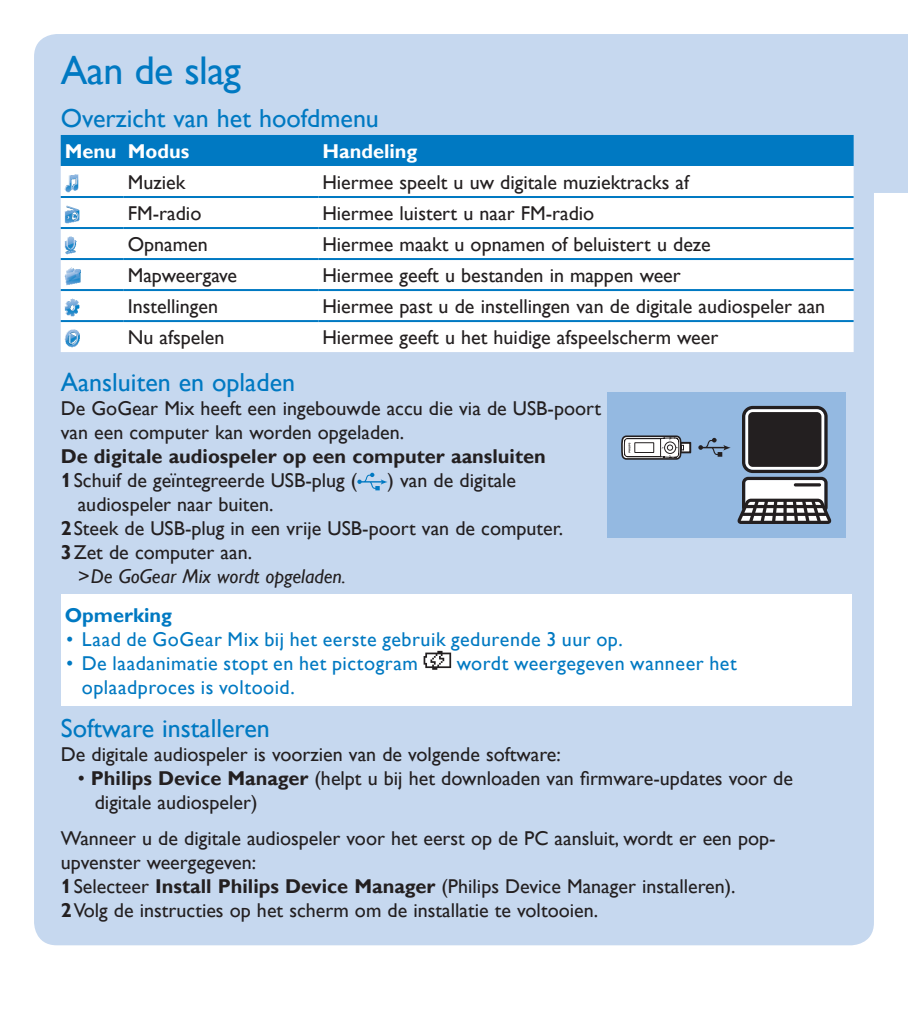
<style>
.page{position:relative;width:908px;height:1021px;background:#fff}
.page>*{position:absolute;margin:0;border:0;box-sizing:border-box;transform-origin:0 0}
.t1{font:40px "Gill Sans Alt One WGL";letter-spacing:-.015em;color:#0079c2}
.t2{font:26px "Gill Sans Alt One WGL";color:#0079c2}
.t3{font:20px/24px "Gill Sans Alt One WGL";color:#231f20}
.t4{font:20px "Gill Sans Alt One WGL";letter-spacing:.025em;color:#0079c2}
.t5{font:700 20px/24px "Gill Sans Alt One WGL";color:#231f20}
.t6{font:italic 20px "Gill Sans Alt One WGL";color:#231f20}
.t7{font:700 20px "Gill Sans Alt One WGL";color:#fff}
.t8{font:700 20px "Gill Sans Alt One WGL";color:#0079c2}
.s1{font-weight:400}
.s2{font-weight:700}
.s3{font-family:"Gill Sans Alt One WGL Light"}
</style>
<div class="page">
<div style="left:34px;top:34px;width:839px;height:911px;background:#c6d8ef;border-radius:23px"></div>
<svg style="left:61px;top:34px;width:846px;height:159px"></svg>
<div style="left:61px;top:166px;width:792px;height:186px;background:#fff"></div>
<hr style="left:61px;top:227px;width:63px;height:2px;background:#0079c2">
<hr style="left:124px;top:227px;width:194px;height:2px;background:#0079c2">
<hr style="left:318px;top:227px;width:535px;height:2px;background:#0079c2">
<hr style="left:61px;top:258px;width:63px;height:2px;background:#0079c2">
<hr style="left:124px;top:258px;width:194px;height:2px;background:#0079c2">
<hr style="left:318px;top:258px;width:535px;height:2px;background:#0079c2">
<hr style="left:61px;top:289px;width:63px;height:2px;background:#0079c2">
<hr style="left:124px;top:289px;width:194px;height:2px;background:#0079c2">
<hr style="left:318px;top:289px;width:535px;height:2px;background:#0079c2">
<hr style="left:61px;top:320px;width:63px;height:2px;background:#0079c2">
<hr style="left:124px;top:320px;width:194px;height:2px;background:#0079c2">
<hr style="left:318px;top:320px;width:535px;height:2px;background:#0079c2">
<hr style="left:61px;top:196px;width:63px;height:2px;background:#0079c2">
<hr style="left:124px;top:196px;width:194px;height:2px;background:#0079c2">
<hr style="left:318px;top:196px;width:535px;height:2px;background:#0079c2">
<img style="left:65px;top:174px;width:13px;height:18px">
<img style="left:65px;top:205px;width:14px;height:18px">
<img style="left:65px;top:236px;width:11px;height:18px">
<img style="left:65px;top:267px;width:16px;height:18px">
<img style="left:65px;top:298px;width:14px;height:18px">
<img style="left:65px;top:329px;width:15px;height:18px">
<svg style="left:357px;top:472px;width:30px;height:18px"></svg>
<div style="left:61px;top:594px;width:789px;height:111px;background:#fff"></div>
<svg style="left:423px;top:651px;width:28px;height:18px"></svg>
<div style="left:607px;top:392px;width:238px;height:145px;background:#94b9e1"></div>
<svg style="left:737px;top:406px;width:93px;height:118px;background:#686a6f"></svg>
<svg style="left:698px;top:438px;width:32px;height:18px"></svg>
<div style="left:679px;top:442px;width:12px;height:11px;background:#fff;border:2px solid #231f20"></div>
<div style="left:679px;top:442px;width:11px;height:10px;border:1px solid #231f20"></div>
<svg style="left:621px;top:435px;width:63px;height:25px;background:#a6a7aa"></svg>
<h1 class="t1" style="left:61px;top:43px;width:182px">Aan de slag</h1>
<h2 class="t2" style="left:61px;top:100px;width:319px">Overzicht van het hoofdmenu</h2>
<p class="t7" style="left:65px;top:137px;width:126px">Menu Modus</p>
<p class="t7" style="left:322px;top:137px;width:96px">Handeling</p>
<p class="t3" style="left:128px;top:170px;width:59px">Muziek</p>
<p class="t3" style="left:322px;top:170px;width:368px">Hiermee speelt u uw digitale muziektracks af</p>
<p class="t3" style="left:128px;top:201px;width:75px">FM-radio</p>
<p class="t3" style="left:322px;top:201px;width:273px">Hiermee luistert u naar FM-radio</p>
<p class="t3" style="left:128px;top:232px;width:81px">Opnamen</p>
<p class="t3" style="left:322px;top:232px;width:390px">Hiermee maakt u opnamen of beluistert u deze</p>
<p class="t3" style="left:128px;top:263px;width:111px">Mapweergave</p>
<p class="t3" style="left:322px;top:263px;width:360px">Hiermee geeft u bestanden in mappen weer</p>
<p class="t3" style="left:128px;top:294px;width:92px">Instellingen</p>
<p class="t3" style="left:322px;top:294px;width:504px">Hiermee past u de instellingen van de digitale audiospeler aan</p>
<p class="t3" style="left:128px;top:325px;width:98px">Nu afspelen</p>
<p class="t3" style="left:322px;top:325px;width:397px">Hiermee geeft u het huidige afspeelscherm weer</p>
<h2 class="t2" style="left:61px;top:364px;width:236px">Aansluiten en opladen</h2>
<p class="t3" style="left:61px;top:396px;width:541px">De GoGear Mix heeft een ingebouwde accu die via de USB-poort van een computer kan worden opgeladen.</p>
<p class="t5" style="left:61px;top:444px;width:486px">De digitale audiospeler op een computer aansluiten<br>1<span class="s1">Schuif de geïntegreerde USB-plug (</span></p>
<p class="t3" style="left:387px;top:468px;width:130px">) van de digitale</p>
<p class="t3" style="left:78px;top:492px;width:197px">audiospeler naar buiten.</p>
<p class="t3" style="left:61px;top:516px;width:503px"><span class="s2">2</span>Steek de USB-plug in een vrije USB-poort van de computer.</p>
<p class="t3" style="left:61px;top:540px;width:193px"><span class="s2">3</span>Zet de computer aan.</p>
<p class="t6" style="left:78px;top:562px;width:269px">&gt;De GoGear Mix wordt opgeladen.</p>
<p class="t8" style="left:65px;top:601px;width:109px">Opmerking</p>
<p class="t4" style="left:65px;top:625px;width:559px"><span class="s3">•</span> Laad de GoGear Mix bij het eerste gebruik gedurende 3 uur op.</p>
<p class="t4" style="left:65px;top:649px;width:354px"><span class="s3">•</span> De laadanimatie stopt en het pictogram</p>
<p class="t4" style="left:456px;top:649px;width:281px">wordt weergegeven wanneer het</p>
<p class="t4" style="left:82px;top:673px;width:214px">oplaadproces is voltooid.</p>
<h2 class="t2" style="left:61px;top:710px;width:210px">Software installeren</h2>
<p class="t3" style="left:61px;top:742px;width:501px">De digitale audiospeler is voorzien van de volgende software:</p>
<p class="t3" style="left:95px;top:766px;width:699px;text-indent:-17px">• <span class="s2">Philips Device Manager</span> (helpt u bij het downloaden van firmware-updates voor de digitale audiospeler)</p>
<p class="t3" style="left:61px;top:826px;width:716px">Wanneer u de digitale audiospeler voor het eerst op de PC aansluit, wordt er een pop&shy;upvenster weergegeven:<br><span class="s2">1</span>Selecteer <span class="s2">Install Philips Device Manager</span> (Philips Device Manager installeren).<br><span class="s2">2</span>Volg de instructies op het scherm om de installatie te voltooien.</p>
</div>
